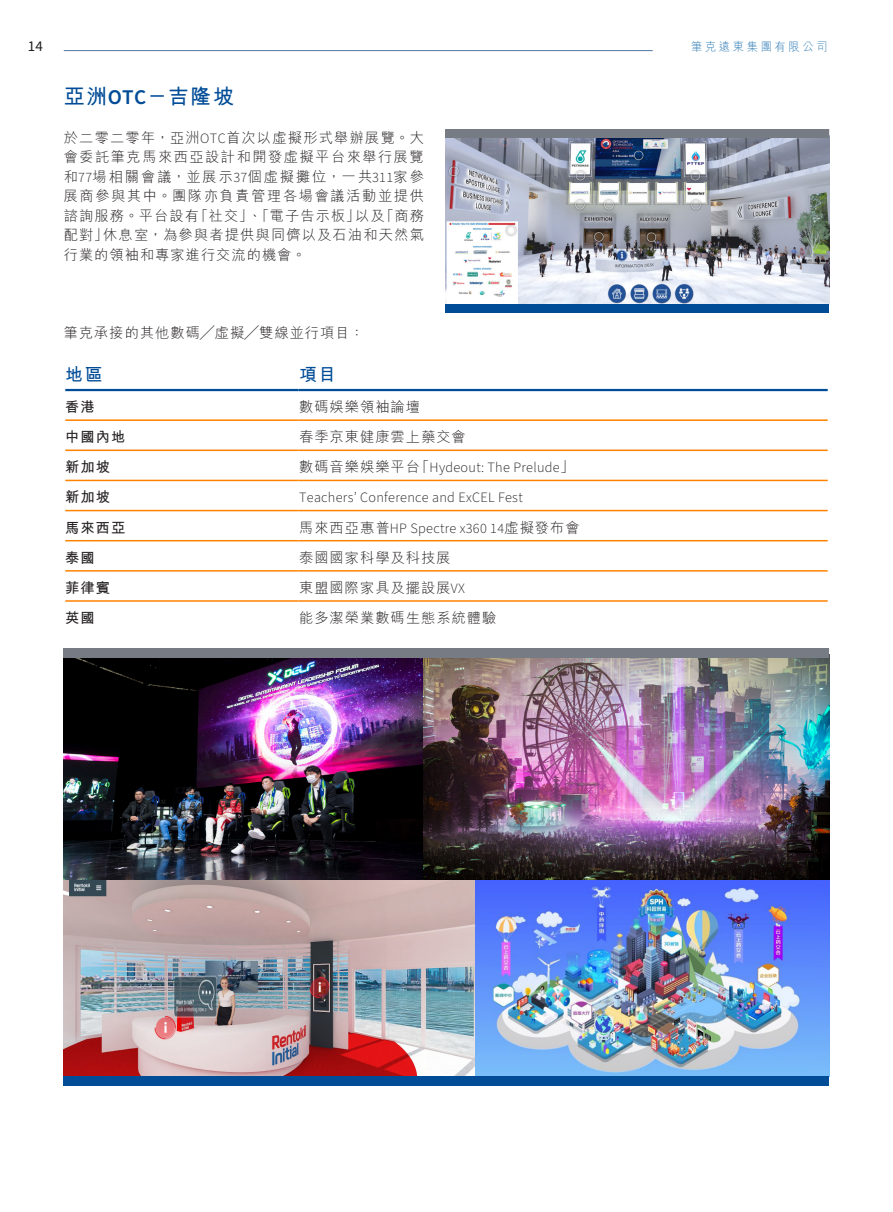
<style>
.page{position:relative;width:893px;height:1212px;background:#fff}
.page>*{position:absolute;margin:0;border:0;box-sizing:border-box;transform-origin:0 0}
._02_H2{font:700 21px "M Hei HK";color:#004c97}
._50_Table_txt{font:700 18px "M Hei HK";color:#004c97}
.t1{font:15px "Source Sans Pro";color:#231f20}
._00_txt{font:300 14.25px/19.5px "M Hei HK";letter-spacing:.07em;color:#231f20;text-align:justify}
._50_Table_txt-2{font:300 14.25px "Source Sans Pro";letter-spacing:.02em;color:#231f20}
._50_Table_txt-3{font:300 14.25px "M Hei HK";letter-spacing:.07em;color:#231f20}
._00_txt-2{font:700 14.25px "M Hei HK";letter-spacing:.07em;color:#231f20}
.t2{font:300 12px "M Hei HK";letter-spacing:.22em;color:#317db6;scale:.95 1}
.s1{font-family:"Source Sans Pro";font-weight:600}
.s2{font-family:"Source Sans Pro"}
.s3{font-family:"M Hei HK"}
</style>
<div class="page">
<hr style="left:64px;top:50px;width:589px;height:1px;background:#6586ae">
<hr style="left:65px;top:419px;width:233px;height:2px;background:#ff8200">
<hr style="left:298px;top:419px;width:530px;height:2px;background:#ff8200">
<hr style="left:65px;top:449px;width:233px;height:2px;background:#ff8200">
<hr style="left:298px;top:449px;width:530px;height:2px;background:#ff8200">
<hr style="left:65px;top:480px;width:233px;height:1px;background:#ff8200">
<hr style="left:298px;top:480px;width:530px;height:1px;background:#ff8200">
<hr style="left:65px;top:510px;width:233px;height:1px;background:#ff8200">
<hr style="left:298px;top:510px;width:530px;height:1px;background:#ff8200">
<hr style="left:65px;top:540px;width:233px;height:1px;background:#ff8200">
<hr style="left:298px;top:540px;width:530px;height:1px;background:#ff8200">
<hr style="left:65px;top:570px;width:233px;height:2px;background:#ff8200">
<hr style="left:298px;top:570px;width:530px;height:2px;background:#ff8200">
<hr style="left:65px;top:600px;width:233px;height:2px;background:#ff8200">
<hr style="left:298px;top:600px;width:530px;height:2px;background:#ff8200">
<hr style="left:65px;top:389px;width:233px;height:2px;background:#004c97">
<hr style="left:298px;top:389px;width:530px;height:2px;background:#004c97">
<img style="left:64px;top:880px;width:765px;height:196px">
<img style="left:64px;top:657px;width:360px;height:223px">
<img style="left:424px;top:657px;width:405px;height:223px">
<div style="left:64px;top:648px;width:765px;height:9px;background:#777b83"></div>
<div style="left:64px;top:1076px;width:765px;height:9px;background:#004c97"></div>
<img style="left:445px;top:129px;width:384px;height:175px">
<div style="left:445px;top:130px;width:384px;height:8px;background:#777b83"></div>
<div style="left:445px;top:304px;width:384px;height:9px;background:#004c97"></div>
<p class="t1" style="left:28px;top:37px;width:17px">14</p>
<p class="t2" style="left:691px;top:38px;width:145px">筆克遠東集團有限公司</p>
<p class="_02_H2" style="left:64px;top:81px;width:172px">亞洲<span class="s1">OTC</span>－吉隆坡</p>
<p class="_00_txt" style="left:64px;top:127px;width:362px">於二零二零年，亞洲<span class="s2">OTC</span>首次以虛擬形式舉辦展覽。大會委託筆克馬來西亞設計和開發虛擬平台來舉行展覽和<span class="s2">77</span>場相關會議，並展示<span class="s2">37</span>個虛擬攤位，一共<span class="s2">311</span>家參展商參與其中。團隊亦負責管理各場會議活動並提供諮詢服務。平台設有「社交」、「電子告示板」以及「商務配對」休息室，為參與者提供與同儕以及石油和天然氣行業的領袖和專家進行交流的機會。</p>
<p class="_00_txt" style="left:64px;top:322px;width:302px">筆克承接的其他數碼╱虛擬╱雙線並行項目：</p>
<p class="_50_Table_txt" style="left:65px;top:362px;width:39px">地區</p>
<p class="_50_Table_txt" style="left:299px;top:362px;width:39px">項目</p>
<p class="_00_txt-2" style="left:65px;top:396px;width:31px">香港</p>
<p class="_50_Table_txt-3" style="left:299px;top:397px;width:122px">數碼娛樂領袖論壇</p>
<p class="_00_txt-2" style="left:65px;top:426px;width:61px">中國內地</p>
<p class="_50_Table_txt-3" style="left:299px;top:427px;width:168px">春季京東健康雲上藥交會</p>
<p class="_00_txt-2" style="left:65px;top:457px;width:46px">新加坡</p>
<p class="_50_Table_txt-2" style="left:299px;top:458px;width:277px"><span class="s3">數碼音樂娛樂平台「</span>Hydeout: The Prelude<span class="s3">」</span></p>
<p class="_00_txt-2" style="left:65px;top:487px;width:46px">新加坡</p>
<p class="_50_Table_txt-2" style="left:299px;top:488px;width:225px">Teachers’ Conference and ExCEL Fest</p>
<p class="_00_txt-2" style="left:65px;top:517px;width:61px">馬來西亞</p>
<p class="_50_Table_txt-2" style="left:299px;top:518px;width:282px"><span class="s3">馬來西亞惠普</span>HP Spectre x360 14<span class="s3">虛擬發布會</span></p>
<p class="_00_txt-2" style="left:65px;top:547px;width:31px">泰國</p>
<p class="_50_Table_txt-3" style="left:299px;top:547px;width:153px">泰國國家科學及科技展</p>
<p class="_00_txt-2" style="left:65px;top:577px;width:46px">菲律賓</p>
<p class="_50_Table_txt-3" style="left:299px;top:577px;width:167px">東盟國際家具及擺設展<span class="s2">VX</span></p>
<p class="_00_txt-2" style="left:65px;top:607px;width:31px">英國</p>
<p class="_50_Table_txt-3" style="left:299px;top:608px;width:199px">能多潔榮業數碼生態系統體驗</p>
</div>
